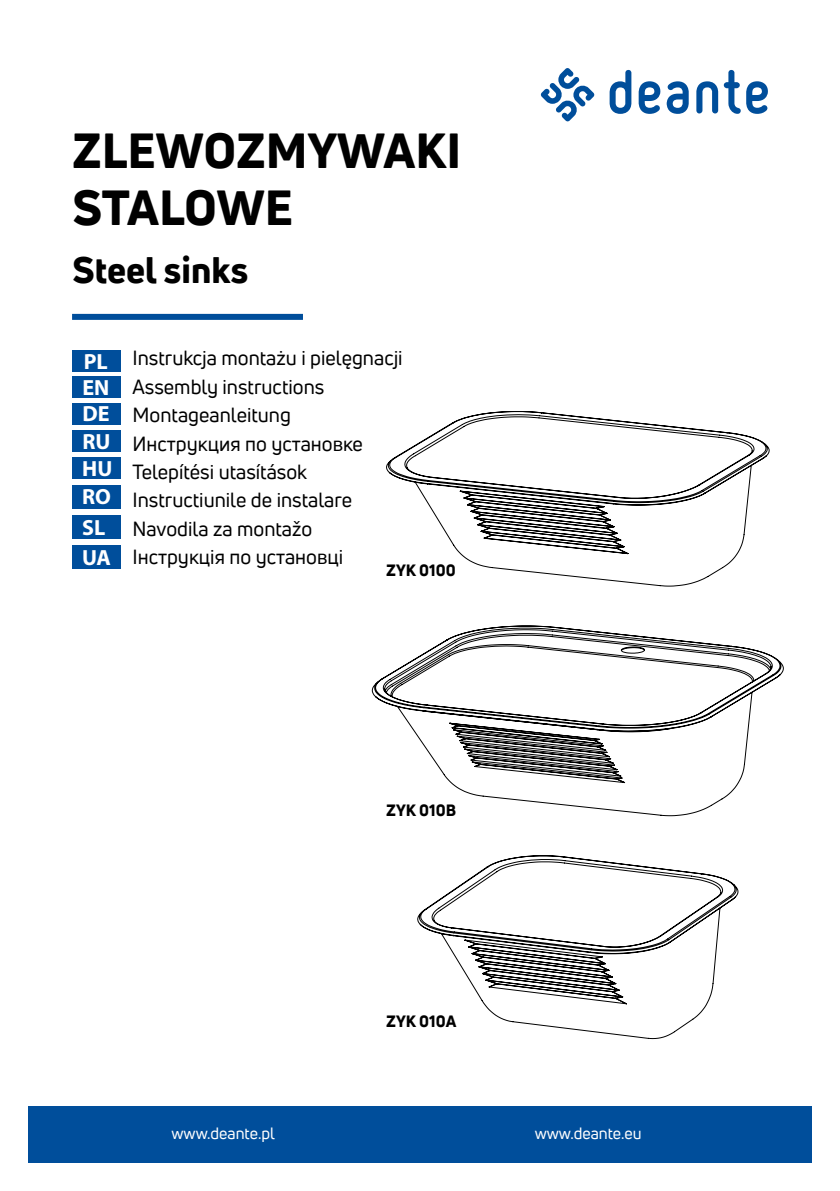
<style>
.page{position:relative;width:840px;height:1191px;background:#fff}
.page>*{position:absolute;margin:0;border:0;box-sizing:border-box;transform-origin:0 0}
.t1{font:800 48px/57.6px "Uni Neue";color:#000}
.t2{font:800 36px "Uni Neue";color:#000}
.t3{font:700 22px/26.2px "Myriad Pro";color:#fff}
.t4{font:20px/28.4px "Uni Neue";color:#000}
.t5{font:16px "Uni Neue";color:#fff}
.t6{font:800 16px "Uni Neue";color:#000}
</style>
<div class="page">
<svg style="left:540px;top:68px;width:54px;height:53px"></svg>
<svg style="left:609px;top:70px;width:22px;height:44px"></svg>
<svg style="left:696px;top:81px;width:21px;height:32px"></svg>
<svg style="left:638px;top:81px;width:22px;height:33px"></svg>
<svg style="left:666px;top:81px;width:22px;height:33px"></svg>
<svg style="left:723px;top:70px;width:44px;height:44px"></svg>
<div style="left:72px;top:314px;width:231px;height:6px;background:#004e9b"></div>
<svg style="left:371px;top:625px;width:412px;height:191px"></svg>
<svg style="left:417px;top:855px;width:321px;height:184px"></svg>
<svg style="left:386px;top:411px;width:383px;height:176px"></svg>
<div style="left:28px;top:1106px;width:783px;height:56px;background:#004e9b"></div>
<div style="left:72px;top:430px;width:48px;height:21px;background:#004e9b"></div>
<div style="left:72px;top:403px;width:48px;height:21px;background:#004e9b"></div>
<div style="left:72px;top:376px;width:48px;height:22px;background:#004e9b"></div>
<div style="left:72px;top:350px;width:48px;height:21px;background:#004e9b"></div>
<div style="left:72px;top:457px;width:48px;height:21px;background:#004e9b"></div>
<div style="left:72px;top:485px;width:48px;height:24px;background:#004e9b"></div>
<div style="left:72px;top:515px;width:48px;height:24px;background:#004e9b"></div>
<div style="left:72px;top:545px;width:48px;height:24px;background:#004e9b"></div>
<h1 class="t1" style="left:72px;top:121px;width:390px">ZLEWOZMYWAKI<br>STALOWE</h1>
<h2 class="t2" style="left:72px;top:246px;width:177px">Steel sinks</h2>
<p class="t3" style="left:82px;top:347px;width:28px">PL<br>EN</p>
<p class="t3" style="left:83px;top:400px;width:29px">DE</p>
<p class="t3" style="left:83px;top:428px;width:29px">RU</p>
<p class="t3" style="left:82px;top:453px;width:32px;line-height:28.2px">HU<br>RO</p>
<p class="t3" style="left:82px;top:512px;width:30px;line-height:30px">SL<br>UA</p>
<p class="t4" style="left:132px;top:344px;width:271px">Instrukcja montażu i pielęgnacji<br>Assembly instructions<br>Montageanleitung<br>Инструкция по установке<br>Telepítési utasítások<br>Instructiunile de instalare<br>Navodila za montažo<br>Інструкція по установці</p>
<p class="t6" style="left:386px;top:559px;width:71px">ZYK 0100</p>
<p class="t6" style="left:386px;top:799px;width:71px">ZYK 010B</p>
<p class="t6" style="left:386px;top:1010px;width:72px">ZYK 010A</p>
<p class="t5" style="left:171px;top:1123px;width:105px">www.deante.pl</p>
<p class="t5" style="left:534px;top:1123px;width:108px">www.deante.eu</p>
</div>
